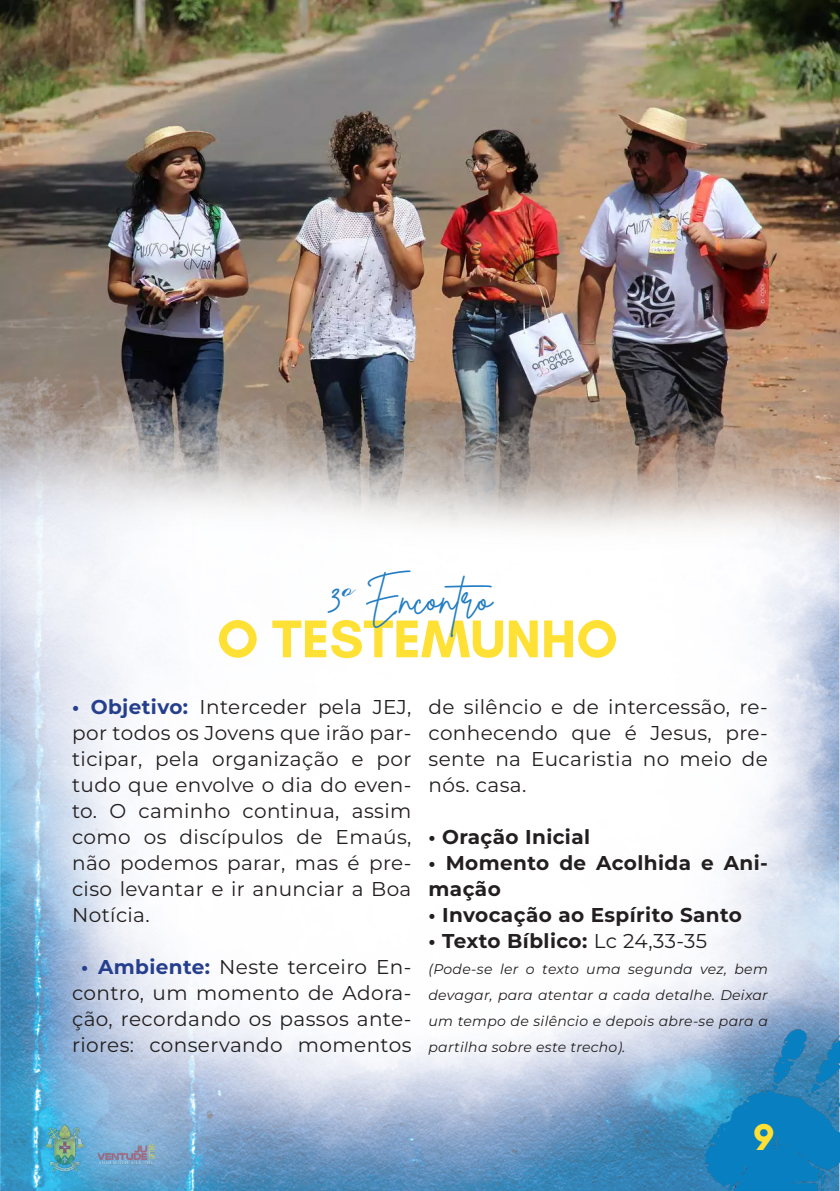
<style>
.page{position:relative;width:840px;height:1191px;background:#fff}
.page>*{position:absolute;margin:0;border:0;box-sizing:border-box;transform-origin:0 0}
.t1{font:700 54px "Glacial Indifference";color:#ffe135}
.t2{font:42px "Brittany Signature";color:#227dc2}
.t3{font:700 38px "Glacial Indifference";color:#ffe135}
.t4{font:20px/26px "Montserrat";letter-spacing:.02em;color:#231f20;text-align:justify}
.t5{font:700 20px/26px "Montserrat";letter-spacing:.02em;color:#231f20}
.t6{font:italic 14px/26px "Montserrat";letter-spacing:.02em;color:#231f20;text-align:justify}
.s1{font-family:"Commercial Script BT";font-size:36px}
.s2{font-weight:700;color:#253f8e}
.s3{font-weight:400}
</style>
<div class="page">
<img style="left:0;top:559px;width:839px;height:632px">
<img style="left:0;top:0;width:839px;height:559px">
<img style="left:704px;top:1026px;width:135px;height:165px">
<img style="left:35px;top:1119px;width:130px;height:58px">
<p class="t2" style="left:329px;top:572px;width:175px">3<span class="s1">º</span> Encontro</p>
<p class="t1" style="left:217px;top:605px;width:402px">O TESTEMUNHO</p>
<p class="t4" style="left:72px;top:693px;width:341px"><span class="s2">• Objetivo:</span> Interceder pela JEJ, por todos os Jovens que irão par&shy;ticipar, pela organização e por tudo que envolve o dia do even&shy;to. O caminho continua, assim como os discípulos de Emaús, não podemos parar, mas é pre&shy;ciso levantar e ir anunciar a Boa Notícia.</p>
<p class="t4" style="left:72px;top:953px;width:341px;text-align:center"><span class="s2">• Ambiente:</span> Neste terceiro En&shy;contro, um momento de Adora&shy;ção, recordando os passos ante&shy;riores: conservando momentos</p>
<p class="t4" style="left:428px;top:693px;width:341px">de silêncio e de intercessão, re&shy;conhecendo que é Jesus, pre&shy;sente na Eucaristia no meio de nós. casa.</p>
<p class="t5" style="left:428px;top:823px;width:163px">• Oração Inicial</p>
<p class="t5" style="left:428px;top:849px;width:341px">• Momento de Acolhida e Ani&shy;mação</p>
<p class="t5" style="left:428px;top:901px;width:315px">• Invocação ao Espírito Santo</p>
<p class="t5" style="left:428px;top:927px;width:280px">• Texto Bíblico: <span class="s3">Lc 24,33-35</span></p>
<p class="t6" style="left:428px;top:956px;width:341px">(Pode-se ler o texto uma segunda vez, bem devagar, para atentar a cada detalhe. Deixar um tempo de silêncio e depois abre-se para a partilha sobre este trecho).</p>
<p class="t3" style="left:752px;top:1113px;width:23px">9</p>
</div>
